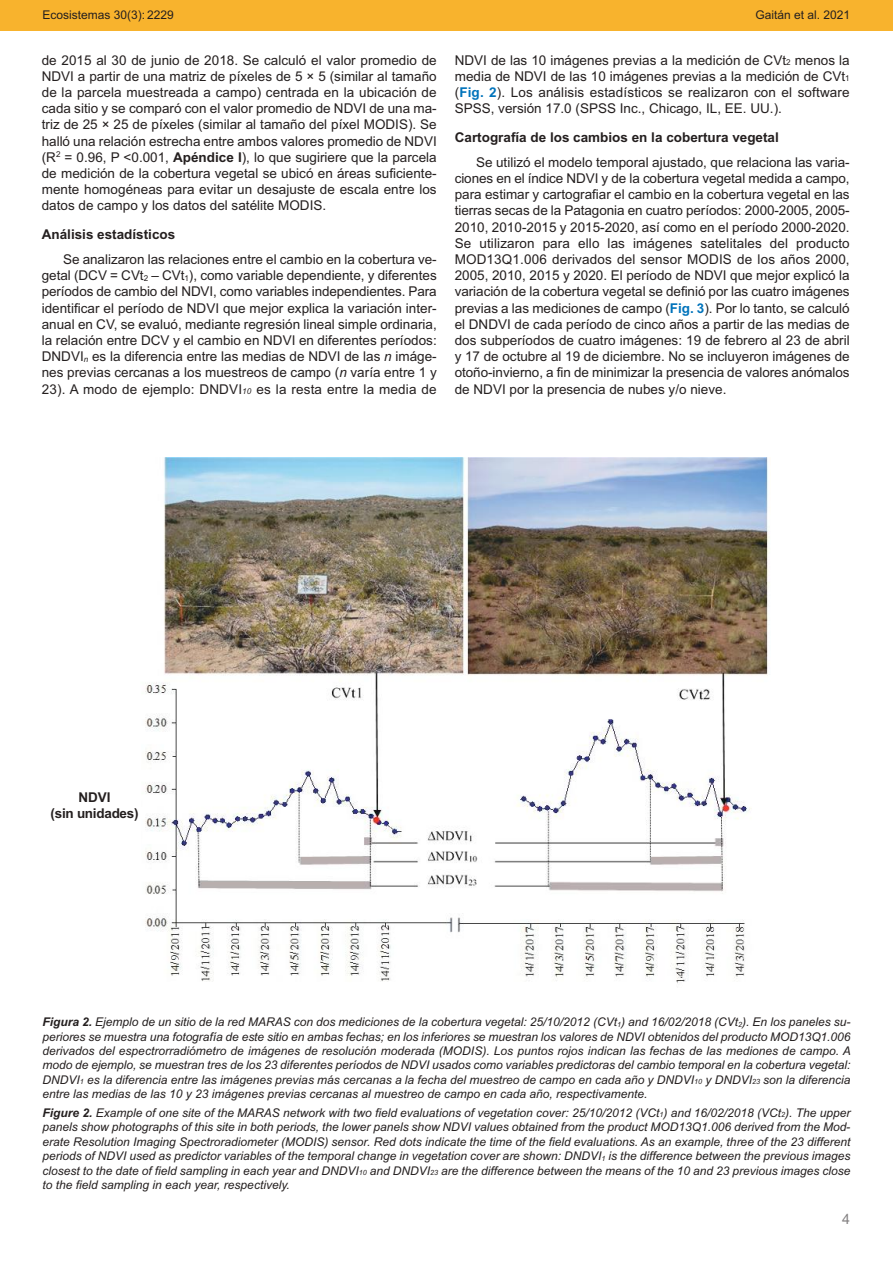
<style>
.page{position:relative;width:893px;height:1263px;background:#fff}
.page>*{position:absolute;margin:0;border:0;box-sizing:border-box;transform-origin:0 0}
.t1{font:14.25px "Arial";color:#838081}
.t2{font:13.5px/16.2px "Arial";color:#241f1f;text-align:justify}
.t3{font:700 13.5px "Arial";color:#241f1f}
.t4{font:700 13.5px/16.2px "Arial";letter-spacing:-.02em;color:#241f1f;text-align:center}
.t5{font:italic 12px/14.4px "Arial";color:#241f1f;text-align:justify}
.t6{font:12px "Arial";color:#241f1f}
.s1{font-weight:700}
.s2{font-size:8.1px}
.s3{font-style:italic;font-size:8.1px}
.s4{font-style:italic}
.s5{font-weight:700;color:#0073bb}
.s6{font-size:7.2px}
</style>
<div class="page">
<div style="left:0;top:0;width:893px;height:30px;background:#f8b32d"></div>
<img style="left:145px;top:458px;width:624px;height:526px">
<p class="t6" style="left:43px;top:7px;width:133px">Ecosistemas 30(3): 2229</p>
<p class="t6" style="left:755px;top:7px;width:96px">Gaitán et al. 2021</p>
<p class="t2" style="left:42px;top:52px;width:396px">de 2015 al 30 de junio de 2018. Se calculó el valor promedio de NDVI a partir de una matriz de píxeles de 5 × 5 (similar al tamaño de la parcela muestreada a campo) centrada en la ubicación de cada sitio y se comparó con el valor promedio de NDVI de una ma&shy;triz de 25 × 25 de píxeles (similar al tamaño del píxel MODIS). Se halló una relación estrecha entre ambos valores promedio de NDVI (R<sup>2</sup> = 0.96, P &lt;0.001, <span class="s1">Apéndice I</span>), lo que sugiriere que la parcela de medición de la cobertura vegetal se ubicó en áreas suficiente&shy;mente homogéneas para evitar un desajuste de escala entre los datos de campo y los datos del satélite MODIS.</p>
<p class="t3" style="left:42px;top:227px;width:135px">Análisis estadísticos</p>
<p class="t2" style="left:42px;top:251px;width:396px;text-indent:21px">Se analizaron las relaciones entre el cambio en la cobertura ve&shy;getal (DCV = CVt<span class="s2">2</span> – CVt<span class="s2">1</span>), como variable dependiente, y diferentes períodos de cambio del NDVI, como variables independientes. Para identificar el período de NDVI que mejor explica la variación inter&shy;anual en CV, se evaluó, mediante regresión lineal simple ordinaria, la relación entre DCV y el cambio en NDVI en diferentes períodos:<br>DNDVI<span class="s3">n</span> es la diferencia entre las medias de NDVI de las <span class="s4">n</span> imáge&shy;nes previas cercanas a los muestreos de campo (<span class="s4">n</span> varía entre 1 y 23). A modo de ejemplo: DNDVI<span class="s3">10</span> es la resta entre la media de</p>
<p class="t2" style="left:455px;top:52px;width:396px">NDVI de las 10 imágenes previas a la medición de CVt<span class="s2">2</span> menos la media de NDVI de las 10 imágenes previas a la medición de CVt<span class="s2">1 </span>(<span class="s5">Fig. 2</span>). Los análisis estadísticos se realizaron con el software SPSS, versión 17.0 (SPSS Inc., Chicago, IL, EE. UU.).</p>
<p class="t3" style="left:455px;top:130px;width:326px">Cartografía de los cambios en la cobertura vegetal</p>
<p class="t2" style="left:455px;top:154px;width:396px;text-indent:21px">Se utilizó el modelo temporal ajustado, que relaciona las varia&shy;ciones en el índice NDVI y de la cobertura vegetal medida a campo, para estimar y cartografiar el cambio en la cobertura vegetal en las tierras secas de la Patagonia en cuatro períodos: 2000-2005, 2005- 2010, 2010-2015 y 2015-2020, así como en el período 2000-2020.<br>Se utilizaron para ello las imágenes satelitales del producto MOD13Q1.006 derivados del sensor MODIS de los años 2000, 2005, 2010, 2015 y 2020. El período de NDVI que mejor explicó la variación de la cobertura vegetal se definió por las cuatro imágenes previas a las mediciones de campo (<span class="s5">Fig. 3</span>). Por lo tanto, se calculó el DNDVI de cada período de cinco años a partir de las medias de dos subperíodos de cuatro imágenes: 19 de febrero al 23 de abril y 17 de octubre al 19 de diciembre. No se incluyeron imágenes de otoño-invierno, a fin de minimizar la presencia de valores anómalos de NDVI por la presencia de nubes y/o nieve.</p>
<p class="t4" style="left:50px;top:789px;width:90px">NDVI<br>(sin unidades)</p>
<p class="t5" style="left:43px;top:1015px;width:810px"><span class="s1">Figura 2.</span> Ejemplo de un sitio de la red MARAS con dos mediciones de la cobertura vegetal: 25/10/2012 (CVt<span class="s6">1</span>) and 16/02/2018 (CVt<span class="s6">2</span>). En los paneles su&shy;periores se muestra una fotografía de este sitio en ambas fechas; en los inferiores se muestran los valores de NDVI obtenidos del producto MOD13Q1.006 derivados del espectrorradiómetro de imágenes de resolución moderada (MODIS). Los puntos rojos indican las fechas de las mediones de campo. A modo de ejemplo, se muestran tres de los 23 diferentes períodos de NDVI usados como variables predictoras del cambio temporal en la cobertura vegetal:<br>DNDVI<span class="s6">1</span> es la diferencia entre las imágenes previas más cercanas a la fecha del muestreo de campo en cada año y DNDVI<span class="s6">10</span> y DNDVI<span class="s6">23</span> son la diferencia entre las medias de las 10 y 23 imágenes previas cercanas al muestreo de campo en cada año, respectivamente.</p>
<p class="t5" style="left:42px;top:1105px;width:809px"><span class="s1">Figure 2.</span> Example of one site of the MARAS network with two field evaluations of vegetation cover: 25/10/2012 (VCt<span class="s6">1</span>) and 16/02/2018 (VCt<span class="s6">2</span>). The upper panels show photographs of this site in both periods, the lower panels show NDVI values obtained from the product MOD13Q1.006 derived from the Mod&shy;erate Resolution Imaging Spectroradiometer (MODIS) sensor. Red dots indicate the time of the field evaluations. As an example, three of the 23 different periods of NDVI used as predictor variables of the temporal change in vegetation cover are shown: DNDVI<span class="s6">1</span> is the difference between the previous images closest to the date of field sampling in each year and DNDVI<span class="s6">10</span> and DNDVI<span class="s6">23</span> are the difference between the means of the 10 and 23 previous images close to the field sampling in each year, respectively.</p>
<p class="t1" style="left:842px;top:1210px;width:9px">4</p>
</div>
